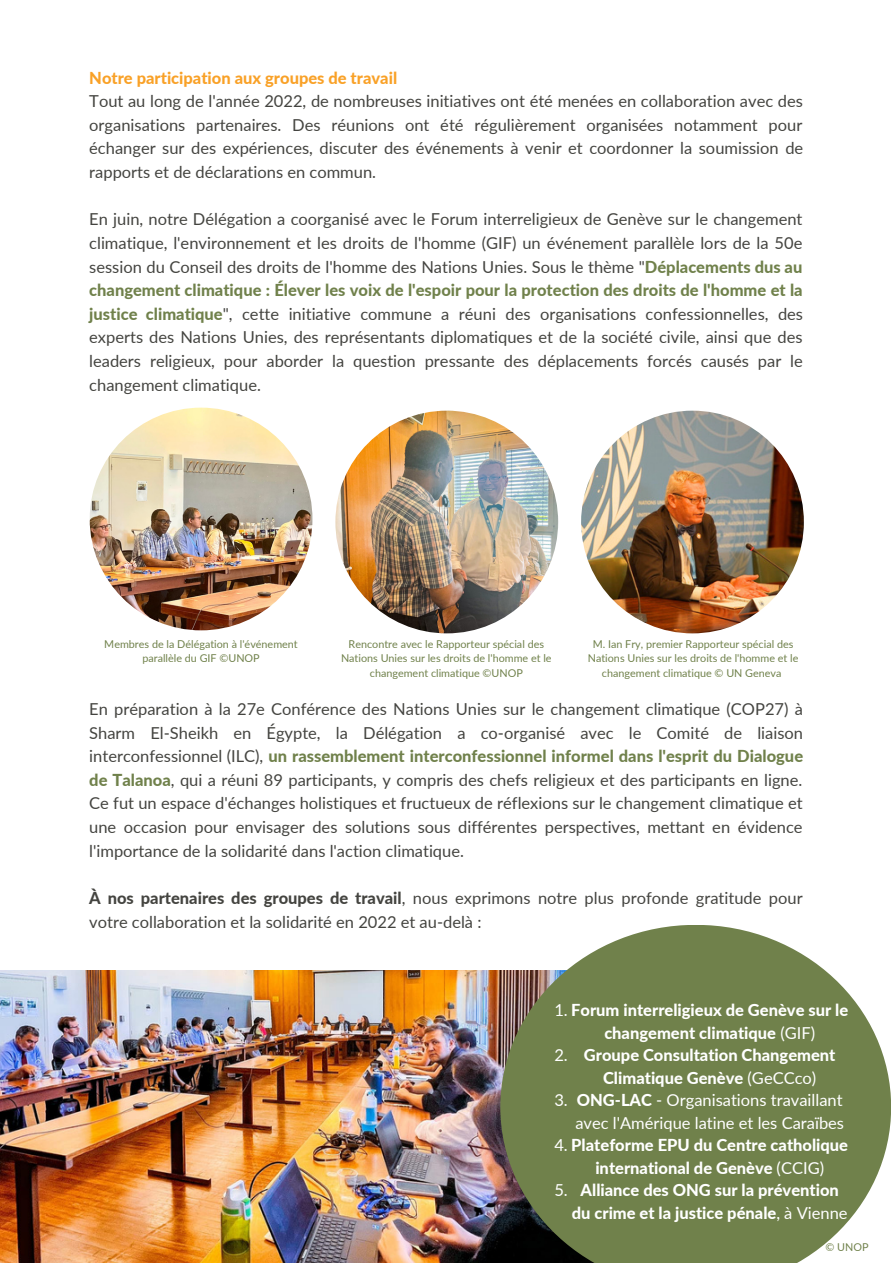
<style>
.page{position:relative;width:893px;height:1264px;background:#fff}
.page>*{position:absolute;margin:0;border:0;box-sizing:border-box;transform-origin:0 0}
.t1{font:16.5px/23.5px "Lato";color:#444440;text-align:justify}
.t2{font:800 16.5px/22.5px "Lato";color:#fff}
.t3{font:16.5px/22.5px "Lato";color:#fff}
.t4{font:800 16.5px "Lato";color:#f9a127}
.t5{font:10.8px/14.4px "Lato";color:#70814b;text-align:center}
.s1{font-weight:800;color:#70814b}
.s2{font-weight:800}
.s3{font-weight:400}
</style>
<div class="page">
<img style="left:0;top:970px;width:500px;height:292px">
<svg style="left:500px;top:925px;width:391px;height:337px;background:#7f8c60"></svg>
<img style="left:90px;top:407px;width:222px;height:223px;border-radius:50%">
<img style="left:335px;top:410px;width:223px;height:223px;border-radius:50%">
<img style="left:581px;top:410px;width:222px;height:223px;border-radius:50%">
<p class="t4" style="left:89px;top:67px;width:309px">Notre participation aux groupes de travail</p>
<p class="t1" style="left:89px;top:89px;width:715px">Tout au long de l'année 2022, de nombreuses initiatives ont été menées en collaboration avec des organisations partenaires. Des réunions ont été régulièrement organisées notamment pour échanger sur des expériences, discuter des événements à venir et coordonner la soumission de rapports et de déclarations en commun.</p>
<p class="t1" style="left:89px;top:207px;width:715px">En juin, notre Délégation a coorganisé avec le Forum interreligieux de Genève sur le changement climatique, l'environnement et les droits de l'homme (GIF) un événement parallèle lors de la 50e session du Conseil des droits de l'homme des Nations Unies. Sous le thème "<span class="s1">Déplacements dus au changement climatique : Élever les voix de l'espoir pour la protection des droits de l'homme et la justice climatique</span>", cette initiative commune a réuni des organisations confessionnelles, des experts des Nations Unies, des représentants diplomatiques et de la société civile, ainsi que des leaders religieux, pour aborder la question pressante des déplacements forcés causés par le changement climatique.</p>
<p class="t5" style="left:104px;top:636px;width:195px">Membres de la Délégation à l'événement parallèle du GIF ©UNOP</p>
<p class="t5" style="left:341px;top:636px;width:212px">Rencontre avec le Rapporteur spécial des<br>Nations Unies sur les droits de l'homme et le changement climatique ©UNOP</p>
<p class="t5" style="left:587px;top:636px;width:212px">M. Ian Fry, premier Rapporteur spécial des<br>Nations Unies sur les droits de l'homme et le changement climatique © UN Geneva</p>
<p class="t1" style="left:89px;top:696px;width:715px">En préparation à la 27e Conférence des Nations Unies sur le changement climatique (COP27) à Sharm El-Sheikh en Égypte, la Délégation a co-organisé avec le Comité de liaison interconfessionnel (ILC), <span class="s1">un rassemblement interconfessionnel informel dans l'esprit du Dialogue de Talanoa</span>, qui a réuni 89 participants, y compris des chefs religieux et des participants en ligne.<br>Ce fut un espace d'échanges holistiques et fructueux de réflexions sur le changement climatique et une occasion pour envisager des solutions sous différentes perspectives, mettant en évidence l'importance de la solidarité dans l'action climatique.</p>
<p class="t1" style="left:89px;top:885px;width:714px"><span class="s2">À nos partenaires des groupes de travail</span>, nous exprimons notre plus profonde gratitude pour votre collaboration et la solidarité en 2022 et au-delà :</p>
<p class="t2" style="left:604px;top:998px;width:245px;text-indent:-50px"><span class="s3">1.</span> Forum interreligieux de Genève sur le changement climatique <span class="s3">(GIF)</span></p>
<p class="t2" style="left:584px;top:1043px;width:253px;text-align:center">Groupe Consultation Changement<br>Climatique Genève <span class="s3">(GeCCco)</span></p>
<p class="t3" style="left:575px;top:1088px;width:270px"><span class="s2">ONG-LAC</span> - Organisations travaillant avec l'Amérique latine et les Caraïbes</p>
<p class="t2" style="left:595px;top:1133px;width:254px;text-indent:-41px"><span class="s3">4.</span> Plateforme EPU du Centre catholique international de Genève <span class="s3">(CCIG)</span></p>
<p class="t2" style="left:571px;top:1178px;width:277px;text-align:center">Alliance des ONG sur la prévention du crime et la justice pénale<span class="s3">, à Vienne</span></p>
<p class="t3" style="left:554px;top:1043px;width:15px">2.</p>
<p class="t3" style="left:554px;top:1088px;width:15px">3.</p>
<p class="t3" style="left:554px;top:1178px;width:15px">5.</p>
<p class="t5" style="left:825px;top:1239px;width:45px">© UNOP</p>
</div>
